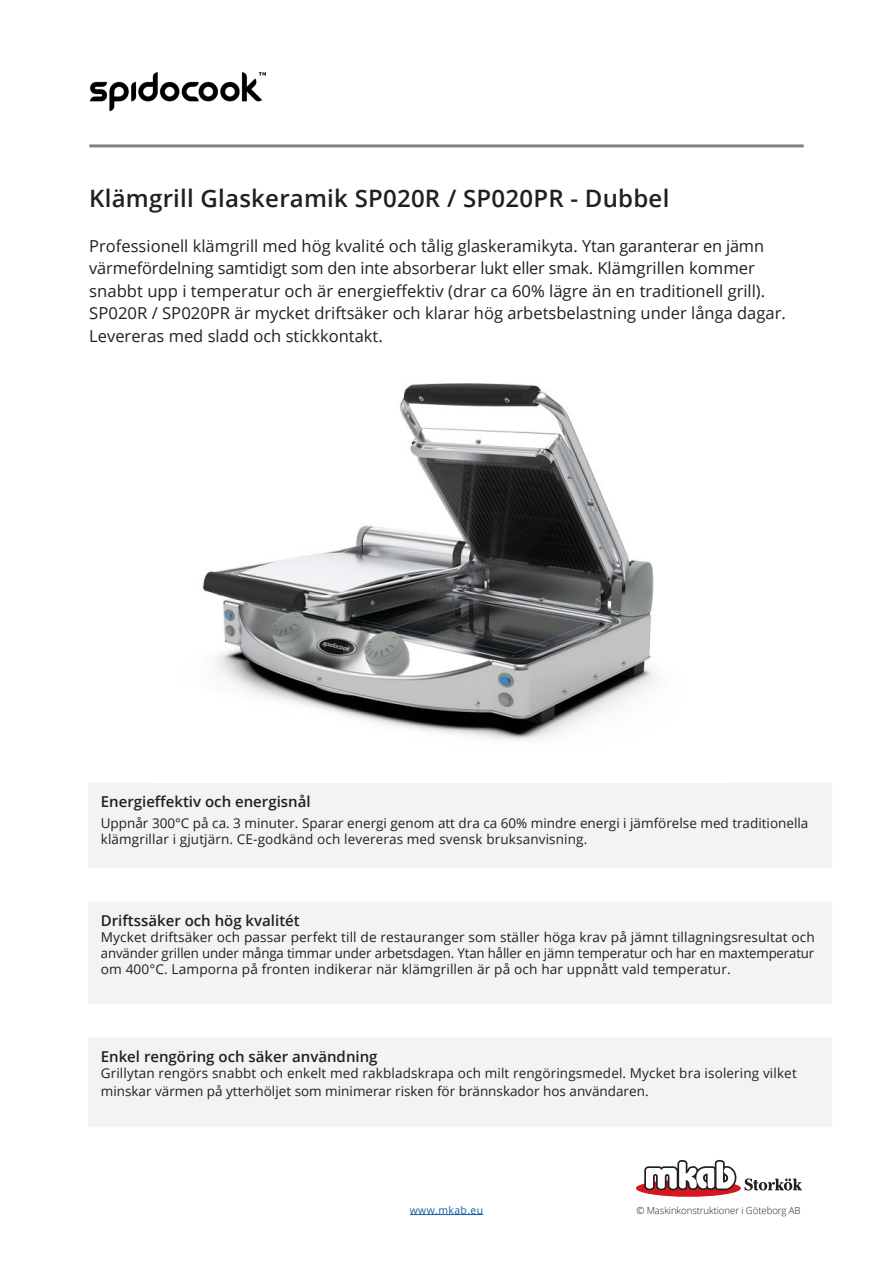
<style>
.page{position:relative;width:893px;height:1263px;background:#fff}
.page>*{position:absolute;margin:0;border:0;box-sizing:border-box;transform-origin:0 0}
.Produktrubrik{font:600 24px "Open Sans";letter-spacing:.01em;color:#231f20}
.Intro{font:16.5px/22.5px "Open Sans";color:#231f20}
.Brödtext{font:600 15px "Open Sans";color:#231f20}
.Mellanrubrik{font:600 15px "Open Sans";color:#231f20}
.Brödtext-2{font:13.5px/16.2px "Open Sans";letter-spacing:.01em;color:#231f20}
.t1{font:10.5px "Open Sans";letter-spacing:.04em;color:#175d9e}
.t2{font:300 9.75px "Open Sans";letter-spacing:-.01em;color:#231f20}
</style>
<div class="page">
<svg style="left:745px;top:1178px;width:57px;height:12px"></svg>
<div style="left:636px;top:1180px;width:105px;height:17px;background:#d7171f;border-radius:50%"></div>
<svg style="left:644px;top:1160px;width:93px;height:30px"></svg>
<hr style="left:410px;top:1214px;width:73px;height:1px;background:#175d9e">
<hr style="left:89px;top:144px;width:715px;height:3px;background:#808285">
<svg style="left:88px;top:783px;width:744px;height:343px;fill:#f2f3f4"></svg>
<img style="left:202px;top:383px;width:453px;height:357px">
<img style="left:91px;top:72px;width:174px;height:39px">
<p class="Produktrubrik" style="left:89px;top:182px;width:582px">Klämgrill Glaskeramik SP020R / SP020PR - Dubbel</p>
<p class="Intro" style="left:89px;top:234px;width:698px">Professionell klämgrill med hög kvalité och tålig glaskeramikyta. Ytan garanterar en jämn värmefördelning samtidigt som den inte absorberar lukt eller smak. Klämgrillen kommer snabbt upp i temperatur och är energieffektiv (drar ca 60% lägre än en traditionell grill).<br>SP020R / SP020PR är mycket driftsäker och klarar hög arbetsbelastning under långa dagar.<br>Levereras med sladd och stickkontakt.</p>
<p class="Mellanrubrik" style="left:101px;top:792px;width:211px">Energieffektiv och energisnål</p>
<p class="Brödtext-2" style="left:101px;top:814px;width:709px">Uppnår 300°C på ca. 3 minuter. Sparar energi genom att dra ca 60% mindre energi i jämförelse med traditionella klämgrillar i gjutjärn. CE-godkänd och levereras med svensk bruksanvisning.</p>
<p class="Brödtext" style="left:101px;top:910px;width:200px">Driftssäker och hög kvalitét</p>
<p class="Brödtext-2" style="left:101px;top:929px;width:716px;text-align:justify">Mycket driftsäker och passar perfekt till de restauranger som ställer höga krav på jämnt tillagningsresultat och använder grillen under många timmar under arbetsdagen. Ytan håller en jämn temperatur och har en maxtemperatur om 400°C. Lamporna på fronten indikerar när klämgrillen är på och har uppnått vald temperatur.</p>
<p class="Brödtext" style="left:101px;top:1046px;width:278px">Enkel rengöring och säker användning</p>
<p class="Brödtext-2" style="left:101px;top:1064px;width:697px;line-height:18px">Grillytan rengörs snabbt och enkelt med rakbladskrapa och milt rengöringsmedel. Mycket bra isolering vilket minskar värmen på ytterhöljet som minimerar risken för brännskador hos användaren.</p>
<p class="t1" style="left:410px;top:1203px;width:75px">www.mkab.eu</p>
<p class="t2" style="left:636px;top:1203px;width:166px">© Maskinkonstruktioner i Göteborg AB</p>
</div>
